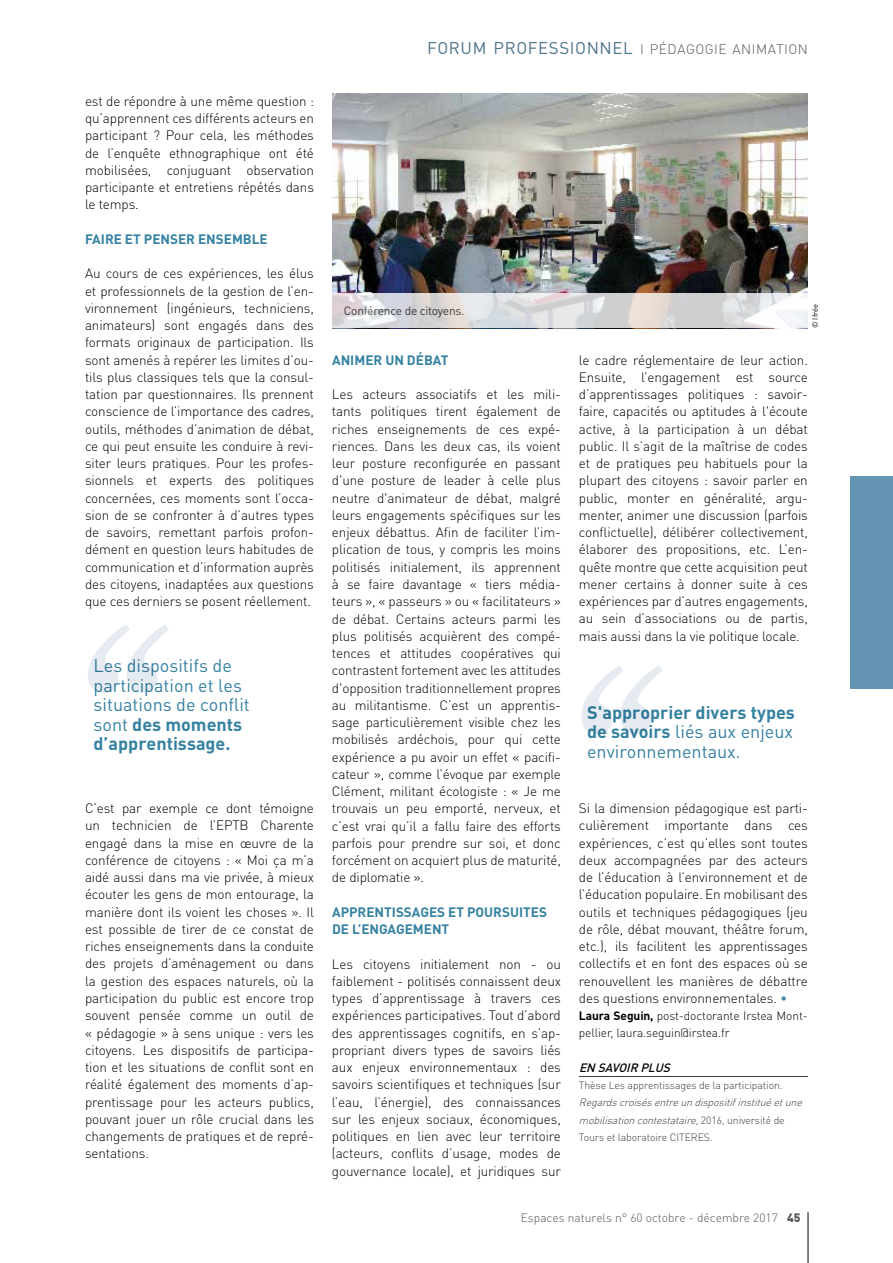
<style>
.page{position:relative;width:893px;height:1263px;background:#fff}
.page>*{position:absolute;margin:0;border:0;box-sizing:border-box;transform-origin:0 0}
.t1{font:18px/19.5px "DIN Pro";color:#3581a1}
.t2{font:700 18px/19.5px "DIN Pro";color:#3581a1;text-align:justify}
.t3{font:300 13.65px "DIN Pro";letter-spacing:.035em;color:#575756}
.t4{font:300 13.5px/17.2px "DIN Pro";letter-spacing:-.01em;color:#000;text-align:justify}
.t5{font:700 13.5px/17.2px "DIN Pro";color:#3581a1}
.t6{font:300 12px/17.2px "DIN Pro";letter-spacing:-.01em;color:#000}
.t7{font:300 12px "DIN Pro";color:#575756}
.t8{font:12px "DIN Pro";letter-spacing:-.02em;color:#3c3c3b}
.t9{font:italic 500 12px "DIN Pro";color:#000}
.t10{font:italic 300 10.5px/17.2px "DIN Pro";color:#3c3c3b}
.t11{font:300 10.5px "DIN Pro";letter-spacing:-.01em;color:#3c3c3b}
.t12{font:7.5px "DIN Pro";letter-spacing:.01em;color:#000}
.s1{font-weight:700}
.s2{font-weight:400;font-size:16.8px;color:#4c7388}
.s3{font-weight:400}
.s4{color:#4e8ba9}
.s5{font-style:normal}
.s6{font-weight:900}
</style>
<div class="page">
<hr style="left:808px;top:1212px;width:1px;height:51px;background:#000">
<div style="left:850px;top:476px;width:43px;height:213px;background:#6496b3"></div>
<hr style="left:579px;top:1076px;width:229px;height:1px;background:#3c3c3b">
<svg style="left:581px;top:665px;width:81px;height:69px"></svg>
<svg style="left:88px;top:624px;width:81px;height:69px"></svg>
<img style="left:332px;top:94px;width:476px;height:199px">
<svg style="left:332px;top:293px;width:476px;height:35px;background:#dddcde"></svg>
<p class="t4" style="left:85px;top:92px;width:230px">est de répondre à une même question : qu’apprennent ces différents acteurs en participant ? Pour cela, les méthodes de l’enquête ethnographique ont été mobilisées, conjuguant observation participante et entretiens répétés dans le temps.</p>
<p class="t5" style="left:85px;top:230px;width:184px">FAIRE ET PENSER ENSEMBLE</p>
<p class="t4" style="left:85px;top:264px;width:230px">Au cours de ces expériences, les élus et professionnels de la gestion de l’en&shy;vironnement (ingénieurs, techniciens, animateurs) sont engagés dans des formats originaux de participation. Ils sont amenés à repérer les limites d’ou&shy;tils plus classiques tels que la consul&shy;tation par questionnaires. Ils prennent conscience de l’importance des cadres, outils, méthodes d’animation de débat, ce qui peut ensuite les conduire à revi&shy;siter leurs pratiques. Pour les profes&shy;sionnels et experts des politiques concernées, ces moments sont l’occa&shy;sion de se confronter à d’autres types de savoirs, remettant parfois profon&shy;dément en question leurs habitudes de communication et d’information auprès des citoyens, inadaptées aux questions que ces derniers se posent réellement.</p>
<h1 class="t1" style="left:94px;top:655px;width:158px">Les dispositifs de participation et les situations de conflit sont <span class="s1">des moments d’apprentissage.</span></h1>
<p class="t4" style="left:85px;top:799px;width:230px">C’est par exemple ce dont témoigne un technicien de l’EPTB Charente engagé dans la mise en œuvre de la conférence de citoyens : « Moi ça m’a aidé aussi dans ma vie privée, à mieux écouter les gens de mon entourage, la manière dont ils voient les choses ». Il est possible de tirer de ce constat de riches enseignements dans la conduite des projets d’aménagement ou dans la gestion des espaces naturels, où la participation du public est encore trop souvent pensée comme un outil de « pédagogie » à sens unique : vers les citoyens. Les dispositifs de participa&shy;tion et les situations de conflit sont en réalité également des moments d’ap&shy;prentissage pour les acteurs publics, pouvant jouer un rôle crucial dans les changements de pratiques et de repré&shy;sentations.</p>
<p class="t3" style="left:427px;top:40px;width:382px"><span class="s2">FORUM PROFESSIONNEL</span> I PÉDAGOGIE ANIMATION</p>
<p class="t8" style="left:344px;top:303px;width:122px">Conférence de citoyens.</p>
<p class="t5" style="left:332px;top:351px;width:118px">ANIMER UN DÉBAT</p>
<p class="t4" style="left:332px;top:385px;width:230px">Les acteurs associatifs et les mili&shy;tants politiques tirent également de riches enseignements de ces expé&shy;riences. Dans les deux cas, ils voient leur posture reconfigurée en passant d'une posture de leader à celle plus neutre d'animateur de débat, malgré leurs engagements spécifiques sur les enjeux débattus. Afin de faciliter l’im&shy;plication de tous, y compris les moins politisés initialement, ils apprennent à se faire davantage « tiers média&shy;teurs », « passeurs » ou « facilitateurs » de débat. Certains acteurs parmi les plus politisés acquièrent des compé&shy;tences et attitudes coopératives qui contrastent fortement avec les attitudes d'opposition traditionnellement propres au militantisme. C’est un apprentis&shy;sage particulièrement visible chez les mobilisés ardéchois, pour qui cette expérience a pu avoir un effet « pacifi&shy;cateur », comme l’évoque par exemple Clément, militant écologiste : « Je me trouvais un peu emporté, nerveux, et c’est vrai qu’il a fallu faire des efforts parfois pour prendre sur soi, et donc forcément on acquiert plus de maturité, de diplomatie ».</p>
<p class="t5" style="left:332px;top:903px;width:216px">APPRENTISSAGES ET POURSUITES<br>DE L’ENGAGEMENT</p>
<p class="t4" style="left:332px;top:954px;width:230px">Les citoyens initialement non - ou faiblement - politisés connaissent deux types d’apprentissage à travers ces expériences participatives. Tout d’abord des apprentissages cognitifs, en s’ap&shy;propriant divers types de savoirs liés aux enjeux environnementaux : des savoirs scientifiques et techniques (sur l’eau, l’énergie), des connaissances sur les enjeux sociaux, économiques, politiques en lien avec leur territoire (acteurs, conflits d’usage, modes de gouvernance locale), et juridiques sur</p>
<p class="t12" style="left:810px;top:328px;width:26px;rotate:-90deg">© Ifrée</p>
<p class="t4" style="left:579px;top:350px;width:230px">le cadre réglementaire de leur action.<br>Ensuite, l’engagement est source d’apprentissages politiques : savoir&shy;faire, capacités ou aptitudes à l'écoute active, à la participation à un débat public. Il s’agit de la maîtrise de codes et de pratiques peu habituels pour la plupart des citoyens : savoir parler en public, monter en généralité, argu&shy;menter, animer une discussion (parfois conflictuelle), délibérer collectivement, élaborer des propositions, etc. L’en&shy;quête montre que cette acquisition peut mener certains à donner suite à ces expériences par d’autres engagements, au sein d’associations ou de partis, mais aussi dans la vie politique locale.</p>
<h1 class="t2" style="left:587px;top:702px;width:209px">S'approprier divers types de savoirs <span class="s3">liés aux enjeux environnementaux.</span></h1>
<p class="t4" style="left:579px;top:799px;width:230px">Si la dimension pédagogique est parti&shy;culièrement importante dans ces expériences, c’est qu’elles sont toutes deux accompagnées par des acteurs de l’éducation à l’environnement et de l’éducation populaire. En mobilisant des outils et techniques pédagogiques (jeu de rôle, débat mouvant, théâtre forum, etc.), ils facilitent les apprentissages collectifs et en font des espaces où se renouvellent les manières de débattre des questions environnementales. <span class="s4">•</span></p>
<p class="t6" style="left:579px;top:1007px;width:230px"><span class="s1">Laura Seguin,</span> post-doctorante Irstea Mont&shy;pellier, laura.seguin@irstea.fr</p>
<p class="t9" style="left:579px;top:1059px;width:96px">EN SAVOIR PLUS</p>
<p class="t11" style="left:579px;top:1078px;width:205px">Thèse Les apprentissages de la participation.</p>
<p class="t10" style="left:579px;top:1093px;width:228px">Regardscroisésentreundispositifinstituéetune mobilisationcontestataire<span class="s5">, 2 0 1 6 , u n i v e rs i t é d e<br>Tours et laboratoire CITERES.</span></p>
<p class="t7" style="left:521px;top:1210px;width:281px">Espaces naturels n° 60 octobre - décembre 2017 <span class="s6">45</span></p>
</div>
